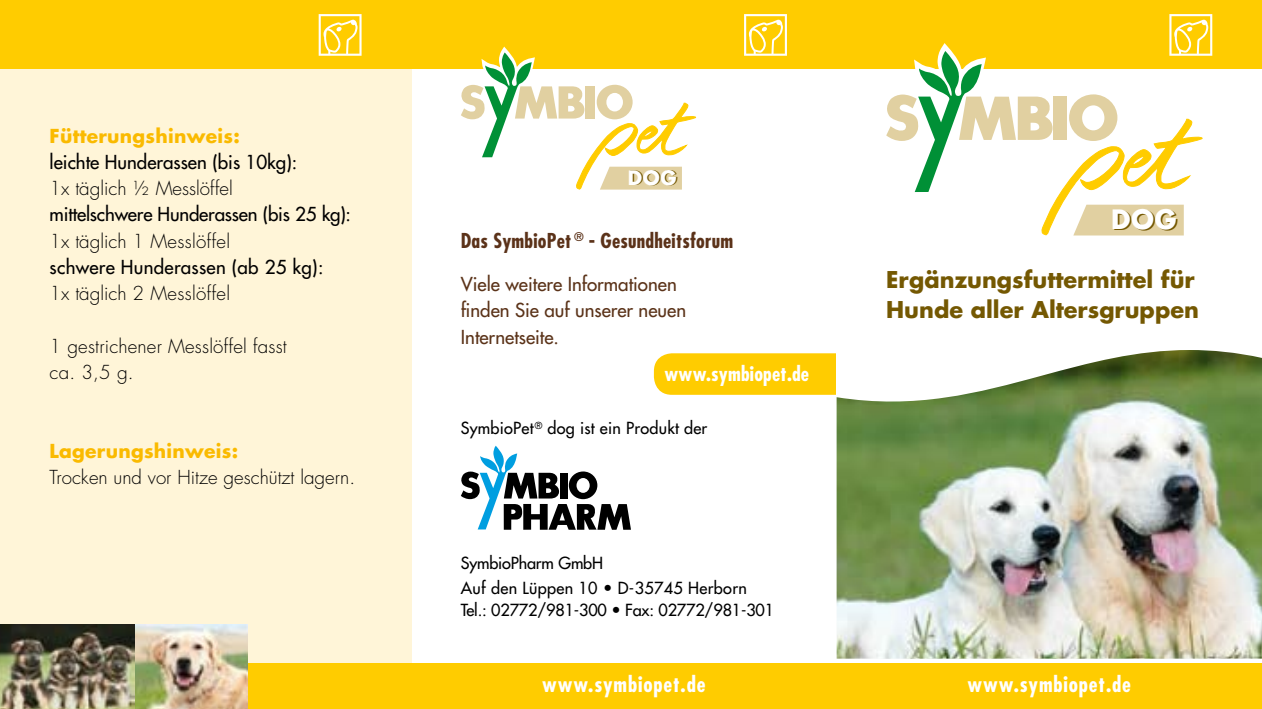
<style>
.page{position:relative;width:1262px;height:709px;background:#fff}
.page>*{position:absolute;margin:0;border:0;box-sizing:border-box;transform-origin:0 0}
.t1{font:700 26px "Futura Std";color:#745802}
.t2{font:700 22.5px/30px "Futura Std";color:#745802}
.t3{font:700 condensed 21.25px "Futura Std";letter-spacing:.04em;color:#fff}
.t4{font:700 condensed 20px "Futura Std";letter-spacing:.01em;color:#5b3219}
.t5{font:700 condensed 20px "Futura Std";letter-spacing:.01em;color:#fff}
.t6{font:700 19.25px "Futura Std";color:#745802}
.t7{font:300 18.75px/26.2px "Futura Std";color:#000}
.t8{font:500 18.75px "Futura Std";color:#000}
.t9{font:500 18.75px/26.2px "Futura Std";color:#5b3319}
.t10{font:700 18.75px "Futura Std";letter-spacing:.015em;color:#faba00}
.t11{font:500 16.25px/24.5px "Futura Std";letter-spacing:.015em;color:#000}
.t12{font:500 16.25px "Futura Std";letter-spacing:-.01em;color:#000}
</style>
<div class="page">
<div style="left:0;top:0;width:411px;height:709px;background:#fff5d8"></div>
<div style="left:0;top:0;width:1261px;height:68px;background:#fc0"></div>
<svg style="left:319px;top:14px;width:42px;height:42px"></svg>
<svg style="left:744px;top:14px;width:43px;height:42px"></svg>
<div style="left:0;top:664px;width:1261px;height:45px;background:#fc0"></div>
<img style="left:0;top:625px;width:247px;height:84px">
<svg style="left:461px;top:445px;width:170px;height:85px"></svg>
<div style="left:654px;top:353px;width:220px;height:42px;background:#fc0;border-radius:18px"></div>
<svg style="left:886px;top:14px;width:326px;height:222px"></svg>
<svg style="left:461px;top:46px;width:235px;height:144px"></svg>
<img style="left:836px;top:350px;width:425px;height:308px">
<p class="t10" style="left:50px;top:123px;width:192px">Fütterungshinweis:</p>
<p class="t8" style="left:50px;top:150px;width:249px">leichte Hunderassen (bis 10kg):</p>
<p class="t7" style="left:50px;top:176px;width:185px">1x täglich ½ Messlöffel</p>
<p class="t8" style="left:50px;top:203px;width:303px">mittelschwere Hunderassen (bis 25 kg):</p>
<p class="t7" style="left:50px;top:228px;width:182px">1x täglich 1 Messlöffel</p>
<p class="t8" style="left:50px;top:255px;width:275px">schwere Hunderassen (ab 25 kg):</p>
<p class="t7" style="left:50px;top:281px;width:182px">1x täglich 2 Messlöffel</p>
<p class="t7" style="left:50px;top:333px;width:239px">1 gestrichener Messlöffel fasst ca. 3,5 g.</p>
<p class="t10" style="left:50px;top:438px;width:190px">Lagerungshinweis:</p>
<p class="t7" style="left:50px;top:464px;width:307px">Trocken und vor Hitze geschützt lagern.</p>
<p class="t6" style="left:629px;top:165px;width:50px">DOG</p>
<p class="t4" style="left:461px;top:228px;width:274px">Das SymbioPet <sup>®</sup> - Gesundheitsforum</p>
<p class="t9" style="left:461px;top:271px;width:227px">Viele weitere Informationen finden Sie auf unserer neuen<br>Internetseite.</p>
<p class="t5" style="left:664px;top:361px;width:146px">www.symbiopet.de</p>
<p class="t11" style="left:461px;top:416px;width:248px">SymbioPet<sup>®</sup> dog ist ein Produkt der</p>
<p class="t11" style="left:461px;top:551px;width:288px">SymbioPharm GmbH<br>Auf den Lüppen 10 • D-35745 Herborn</p>
<p class="t12" style="left:461px;top:600px;width:315px">Tel.: 02772/981-300 • Fax: 02772/981-301</p>
<h1 class="t1" style="left:1112px;top:203px;width:67px">DOG</h1>
<p class="t2" style="left:886px;top:264px;width:314px">Ergänzungsfuttermittel für<br>Hunde aller Altersgruppen</p>
<p class="t3" style="left:542px;top:670px;width:165px">www.symbiopet.de</p>
<p class="t3" style="left:967px;top:670px;width:165px">www.symbiopet.de</p>
</div>
